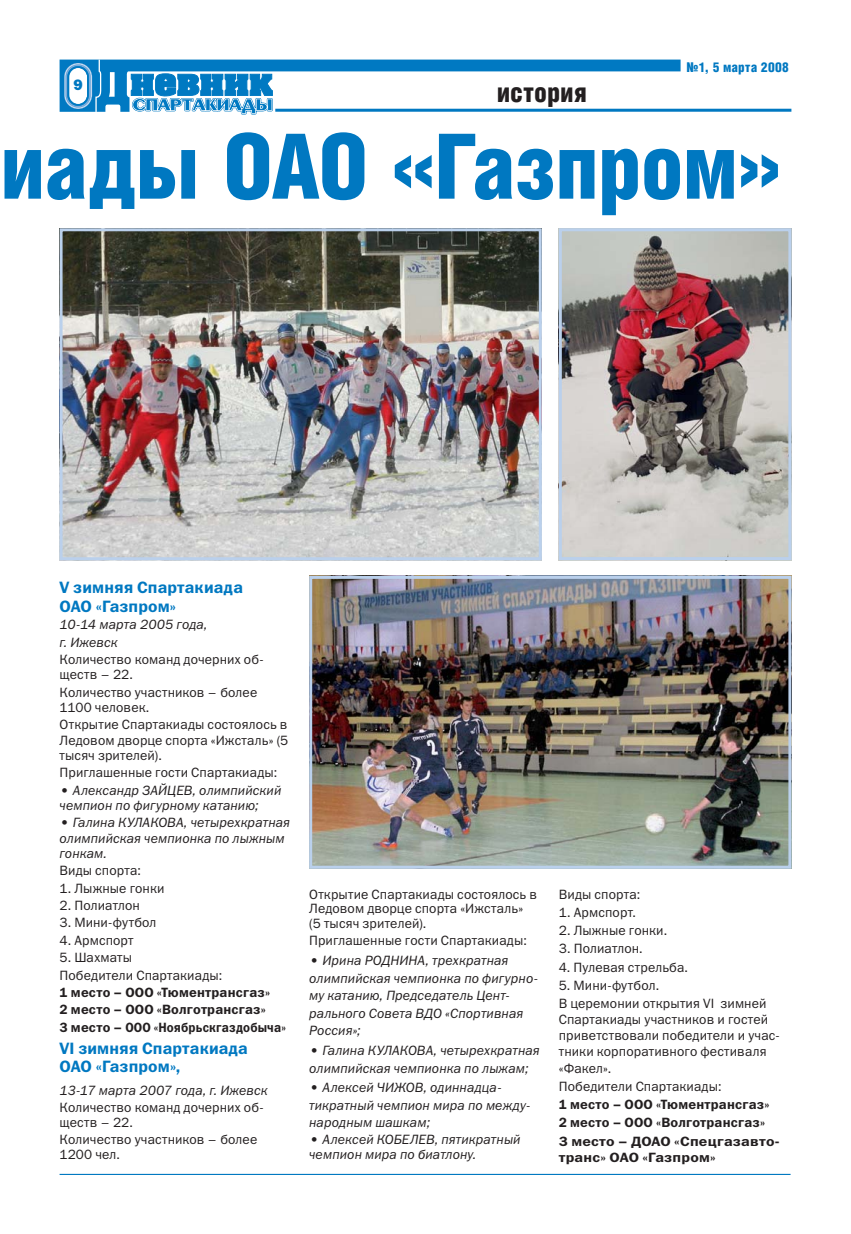
<style>
.page{position:relative;width:851px;height:1234px;background:#fff}
.page>*{position:absolute;margin:0;border:0;box-sizing:border-box;transform-origin:0 0}
.t1{font:900 90.3px "Helios Cond";letter-spacing:-.015em;color:#0078c1}
.t2{font:900 27px "Helios Cond";letter-spacing:.005em;color:#231f20}
.t3{font:16.5px/18.9px "Franklin Gothic Demi C";letter-spacing:.005em;color:#0078c1}
.t4{font:15.15px "Franklin Gothic Heavy C";color:#0078c1}
.t5{font:13.5px/15.3px "Franklin Gothic Book C";letter-spacing:.01em;color:#231f20}
.t6{font:italic 13.5px/17.5px "Franklin Gothic Book C";letter-spacing:.01em;color:#231f20}
.t7{font:13.5px/17.4px "Franklin Gothic Demi C";letter-spacing:.015em;color:#231f20}
.t8{font:13.5px "Franklin Gothic Demi C";letter-spacing:.015em;color:#231f20;scale:1.1 1}
.t9{font:900 13.5px "Helios Cond";letter-spacing:.02em;color:#0078c1}
</style>
<div class="page">
<hr style="left:60px;top:1173px;width:730px;height:1px;background:#0078c1">
<svg style="left:60px;top:59px;width:620px;height:56px"></svg>
<hr style="left:275px;top:109px;width:516px;height:3px;background:#0078c1">
<img style="left:313px;top:579px;width:474px;height:285px">
<div style="left:309px;top:575px;width:482px;height:293px;border:3px solid #bad0ec"></div>
<img style="left:562px;top:232px;width:225px;height:324px">
<div style="left:558px;top:228px;width:233px;height:332px;border:3px solid #bad0ec"></div>
<img style="left:64px;top:232px;width:473px;height:324px">
<div style="left:60px;top:228px;width:481px;height:332px;border:3px solid #bad0ec"></div>
<p class="t4" style="left:73px;top:79px;width:11px">9</p>
<h2 class="t2" style="left:496px;top:81px;width:92px">история</h2>
<p class="t9" style="left:686px;top:62px;width:104px">№1, 5 марта 2008</p>
<h1 class="t1" style="left:0;top:131px;width:782px">иады ОАО «Газпром»</h1>
<p class="t3" style="left:60px;top:579px;width:185px">V зимняя Спартакиада<br>ОАО «Газпром»</p>
<p class="t6" style="left:60px;top:617px;width:149px">10-14 марта 2005 года, г. Ижевск</p>
<p class="t5" style="left:60px;top:653px;width:205px">Количество команд дочерних об&shy;ществ – 22.</p>
<p class="t5" style="left:60px;top:685px;width:199px">Количество участников – более<br>1100 человек.</p>
<p class="t5" style="left:60px;top:718px;width:230px;text-align:justify">Открытие Спартакиады состоялось в Ледовом дворце спорта «Ижсталь» (5 тысяч зрителей).</p>
<p class="t5" style="left:60px;top:766px;width:219px">Приглашенные гости Спартакиады:</p>
<p class="t6" style="left:60px;top:783px;width:223px;line-height:15.3px">• Александр ЗАЙЦЕВ, олимпийский чемпион по фигурному катанию;</p>
<p class="t6" style="left:60px;top:816px;width:232px;line-height:15.3px">• Галина КУЛАКОВА, четырехкратная олимпийская чемпионка по лыжным гонкам.</p>
<p class="t5" style="left:60px;top:864px;width:83px">Виды спорта:</p>
<p class="t5" style="left:60px;top:881px;width:106px">1. Лыжные гонки</p>
<p class="t5" style="left:60px;top:898px;width:82px">2. Полиатлон</p>
<p class="t5" style="left:60px;top:916px;width:98px">3. Мини-футбол</p>
<p class="t5" style="left:60px;top:933px;width:76px">4. Армспорт</p>
<p class="t5" style="left:60px;top:950px;width:164px;line-height:17.4px">5. Шахматы<br>Победители Спартакиады:</p>
<p class="t7" style="left:60px;top:984px;width:228px">1 место – ООО «Тюментрансгаз»<br>2 место – ООО «Волготрансгаз»<br>3 место – ООО «Ноябрьскгаздобыча»</p>
<p class="t3" style="left:60px;top:1040px;width:190px;line-height:18.1px">VI зимняя Спартакиада<br>ОАО «Газпром»,</p>
<p class="t6" style="left:60px;top:1082px;width:209px">13-17 марта 2007 года, г. Ижевск</p>
<p class="t5" style="left:60px;top:1100px;width:205px;line-height:14.9px">Количество команд дочерних об&shy;ществ – 22.</p>
<p class="t5" style="left:60px;top:1132px;width:199px;line-height:14.9px">Количество участников – более<br>1200 чел.</p>
<p class="t5" style="left:309px;top:887px;width:229px;line-height:14.9px">Открытие Спартакиады состоялось в<br>Ледовом дворце спорта «Ижсталь» (5 тысяч зрителей).</p>
<p class="t5" style="left:309px;top:934px;width:219px">Приглашенные гости Спартакиады:</p>
<p class="t6" style="left:309px;top:952px;width:231px">• Ирина РОДНИНА, трехкратная олимпийская чемпионка по фигурно&shy;му катанию, Председатель Цент&shy;рального Совета ВДО «Спортивная<br>Россия»;</p>
<p class="t6" style="left:309px;top:1042px;width:232px">• Галина КУЛАКОВА, четырехкратная олимпийская чемпионка по лыжам;</p>
<p class="t6" style="left:309px;top:1079px;width:223px">• Алексей ЧИЖОВ, одиннадца&shy;тикратный чемпион мира по между&shy;народным шашкам;</p>
<p class="t6" style="left:309px;top:1133px;width:213px;line-height:14.9px">• Алексей КОБЕЛЕВ, пятикратный чемпион мира по биатлону.</p>
<p class="t5" style="left:558px;top:887px;width:83px">Виды спорта:</p>
<p class="t5" style="left:558px;top:905px;width:79px">1. Армспорт.</p>
<p class="t5" style="left:558px;top:923px;width:110px">2. Лыжные гонки.</p>
<p class="t5" style="left:558px;top:942px;width:85px">3. Полиатлон.</p>
<p class="t5" style="left:558px;top:960px;width:131px">4. Пулевая стрельба.</p>
<p class="t5" style="left:558px;top:977px;width:209px;line-height:18.3px">5. Мини-футбол.<br>В церемонии открытия VI зимней</p>
<p class="t5" style="left:558px;top:1012px;width:222px;line-height:16px">Спартакиады участников и гостей приветствовали победители и учас&shy;тники корпоративного фестиваля «Факел».</p>
<p class="t5" style="left:558px;top:1079px;width:164px">Победители Спартакиады:</p>
<p class="t7" style="left:558px;top:1096px;width:222px;line-height:18.3px">1 место – ООО «Тюментрансгаз»<br>2 место – ООО «Волготрансгаз»<br>3 место – ДОАО «Спецгазавто-</p>
<p class="t8" style="left:558px;top:1151px;width:144px">транс» ОАО «Газпром»</p>
</div>
